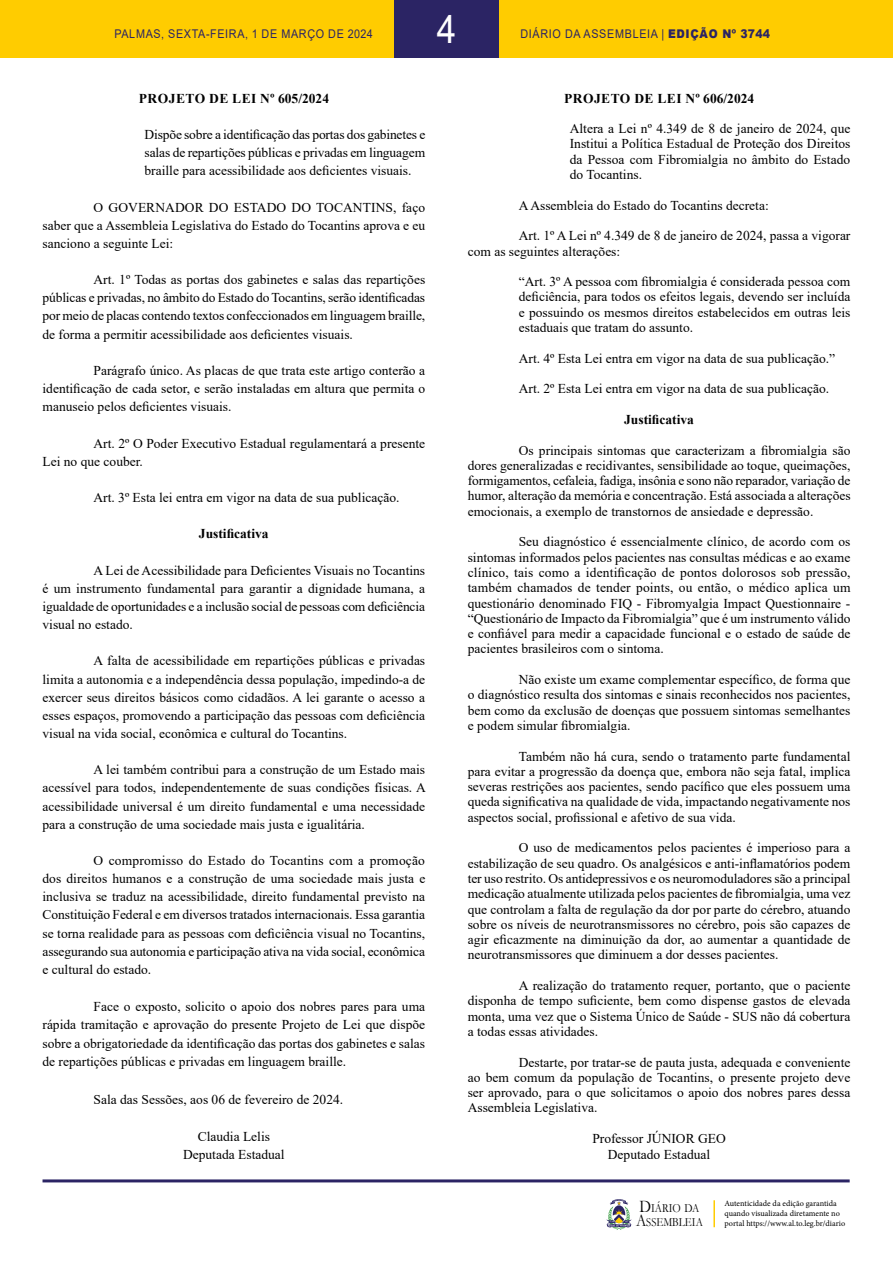
<style>
.page{position:relative;width:893px;height:1263px;background:#fff}
.page>*{position:absolute;margin:0;border:0;box-sizing:border-box;transform-origin:0 0}
.t1{font:39px "Arial";color:#fff;scale:.9 1}
.t2{font:13.5px/15.3px "Times New Roman";color:#000;text-align:justify}
.t3{font:700 13.5px "Times New Roman";letter-spacing:.035em;color:#000}
.t4{font:700 13.5px "Times New Roman";color:#000}
.t5{font:12.45px/14px "Garamond";color:#000;scale:.85 1}
.t6{font:12px "Arial";letter-spacing:.065em;color:#2b2464;scale:.9 1}
.t7{font:8.25px/9.9px "Minion Pro";color:#000}
.s1{font-weight:900}
.s2{font-size:17.85px}
</style>
<div class="page">
<div style="left:0;top:0;width:893px;height:58px;background:#fc0"></div>
<hr style="left:43px;top:1179px;width:807px;height:3px;background:#2b2464">
<svg style="left:606px;top:1199px;width:26px;height:31px"></svg>
<div style="left:394px;top:0;width:105px;height:58px;background:#2b2464"></div>
<hr style="left:713px;top:1200px;width:2px;height:27px;background:#fc0">
<h1 class="t1" style="left:437px;top:2px;width:23px">4</h1>
<p class="t6" style="left:114px;top:25px;width:289px">PALMAS, SEXTA-FEIRA, 1 DE MARÇO DE 2024</p>
<p class="t6" style="left:520px;top:25px;width:279px">DIÁRIO DA ASSEMBLEIA | <span class="s1">EDIÇÃO Nº 3744</span></p>
<p class="t3" style="left:139px;top:88px;width:192px">PROJETO DE LEI Nº 605/2024</p>
<p class="t2" style="left:145px;top:125px;width:282px;line-height:18.1px">Dispõe sobre a identificação das portas dos gabinetes e salas de repartições públicas e privadas em linguagem braille para acessibilidade aos deficientes visuais.</p>
<p class="t2" style="left:43px;top:198px;width:384px;line-height:18.1px;text-indent:51px">O GOVERNADOR DO ESTADO DO TOCANTINS, faço saber que a Assembleia Legislativa do Estado do Tocantins aprova e eu sanciono a seguinte Lei:</p>
<p class="t2" style="left:43px;top:270px;width:384px;line-height:18.1px;text-indent:51px">Art. 1º Todas as portas dos gabinetes e salas das repartições públicas e privadas, no âmbito do Estado do Tocantins, serão identificadas por meio de placas contendo textos confeccionados em linguagem braille, de forma a permitir acessibilidade aos deficientes visuais.</p>
<p class="t2" style="left:43px;top:361px;width:384px;line-height:18.1px;text-indent:51px">Parágrafo único. As placas de que trata este artigo conterão a identificação de cada setor, e serão instaladas em altura que permita o manuseio pelos deficientes visuais.</p>
<p class="t2" style="left:43px;top:433px;width:384px;line-height:18.1px;text-indent:51px">Art. 2º O Poder Executivo Estadual regulamentará a presente<br>Lei no que couber.</p>
<p class="t2" style="left:94px;top:489px;width:307px">Art. 3º Esta lei entra em vigor na data de sua publicação.</p>
<p class="t4" style="left:199px;top:524px;width:71px">Justificativa</p>
<p class="t2" style="left:43px;top:561px;width:384px;line-height:18.1px;text-indent:51px">A Lei de Acessibilidade para Deficientes Visuais no Tocantins é um instrumento fundamental para garantir a dignidade humana, a igualdade de oportunidades e a inclusão social de pessoas com deficiência visual no estado.</p>
<p class="t2" style="left:43px;top:651px;width:384px;line-height:18.1px;text-indent:51px">A falta de acessibilidade em repartições públicas e privadas limita a autonomia e a independência dessa população, impedindo-a de exercer seus direitos básicos como cidadãos. A lei garante o acesso a esses espaços, promovendo a participação das pessoas com deficiência visual na vida social, econômica e cultural do Tocantins.</p>
<p class="t2" style="left:43px;top:760px;width:385px;line-height:18.1px;text-indent:51px">A lei também contribui para a construção de um Estado mais acessível para todos, independentemente de suas condições físicas. A acessibilidade universal é um direito fundamental e uma necessidade para a construção de uma sociedade mais justa e igualitária.</p>
<p class="t2" style="left:43px;top:851px;width:384px;line-height:18.1px;text-indent:51px">O compromisso do Estado do Tocantins com a promoção dos direitos humanos e a construção de uma sociedade mais justa e inclusiva se traduz na acessibilidade, direito fundamental previsto na Constituição Federal e em diversos tratados internacionais. Essa garantia se torna realidade para as pessoas com deficiência visual no Tocantins, assegurando sua autonomia e participação ativa na vida social, econômica e cultural do estado.</p>
<p class="t2" style="left:43px;top:996px;width:384px;line-height:18.6px;text-indent:51px">Face o exposto, solicito o apoio dos nobres pares para uma rápida tramitação e aprovação do presente Projeto de Lei que dispõe sobre a obrigatoriedade da identificação das portas dos gabinetes e salas de repartições públicas e privadas em linguagem braille.</p>
<p class="t2" style="left:94px;top:1091px;width:251px">Sala das Sessões, aos 06 de fevereiro de 2024.</p>
<p class="t2" style="left:183px;top:1126px;width:103px;line-height:18.6px;text-align:center">Claudia Lelis<br>Deputada Estadual</p>
<p class="t3" style="left:564px;top:88px;width:192px">PROJETO DE LEI Nº 606/2024</p>
<p class="t2" style="left:570px;top:121px;width:282px">Altera a Lei nº 4.349 de 8 de janeiro de 2024, que Institui a Política Estadual de Proteção dos Direitos da Pessoa com Fibromialgia no âmbito do Estado do Tocantins.</p>
<p class="t2" style="left:519px;top:197px;width:252px">A Assembleia do Estado do Tocantins decreta:</p>
<p class="t2" style="left:468px;top:228px;width:384px;text-indent:51px">Art. 1º A Lei nº 4.349 de 8 de janeiro de 2024, passa a vigorar com as seguintes alterações:</p>
<p class="t2" style="left:519px;top:274px;width:333px">“Art. 3º A pessoa com fibromialgia é considerada pessoa com deficiência, para todos os efeitos legais, devendo ser incluída e possuindo os mesmos direitos estabelecidos em outras leis estaduais que tratam do assunto.</p>
<p class="t2" style="left:519px;top:350px;width:318px">Art. 4º Esta Lei entra em vigor na data de sua publicação.”</p>
<p class="t2" style="left:519px;top:381px;width:312px">Art. 2º Esta Lei entra em vigor na data de sua publicação.</p>
<p class="t4" style="left:624px;top:410px;width:71px">Justificativa</p>
<p class="t2" style="left:468px;top:442px;width:384px;text-indent:51px">Os principais sintomas que caracterizam a fibromialgia são dores generalizadas e recidivantes, sensibilidade ao toque, queimações, formigamentos, cefaleia, fadiga, insônia e sono não reparador, variação de humor, alteração da memória e concentração. Está associada a alterações emocionais, a exemplo de transtornos de ansiedade e depressão.</p>
<p class="t2" style="left:468px;top:534px;width:384px;text-indent:51px">Seu diagnóstico é essencialmente clínico, de acordo com os sintomas informados pelos pacientes nas consultas médicas e ao exame clínico, tais como a identificação de pontos dolorosos sob pressão, também chamados de tender points, ou então, o médico aplica um questionário denominado FIQ - Fibromyalgia Impact Questionnaire - “Questionário de Impacto da Fibromialgia” que é um instrumento válido e confiável para medir a capacidade funcional e o estado de saúde de pacientes brasileiros com o sintoma.</p>
<p class="t2" style="left:468px;top:671px;width:384px;text-indent:51px">Não existe um exame complementar específico, de forma que o diagnóstico resulta dos sintomas e sinais reconhecidos nos pacientes, bem como da exclusão de doenças que possuem sintomas semelhantes e podem simular fibromialgia.</p>
<p class="t2" style="left:468px;top:748px;width:384px;text-indent:51px">Também não há cura, sendo o tratamento parte fundamental para evitar a progressão da doença que, embora não seja fatal, implica severas restrições aos pacientes, sendo pacífico que eles possuem uma queda significativa na qualidade de vida, impactando negativamente nos aspectos social, profissional e afetivo de sua vida.</p>
<p class="t2" style="left:468px;top:840px;width:384px;text-indent:51px">O uso de medicamentos pelos pacientes é imperioso para a estabilização de seu quadro. Os analgésicos e anti-inflamatórios podem ter uso restrito. Os antidepressivos e os neuromoduladores são a principal medicação atualmente utilizada pelos pacientes de fibromialgia, uma vez que controlam a falta de regulação da dor por parte do cérebro, atuando sobre os níveis de neurotransmissores no cérebro, pois são capazes de agir eficazmente na diminuição da dor, ao aumentar a quantidade de neurotransmissores que diminuem a dor desses pacientes.</p>
<p class="t2" style="left:468px;top:977px;width:384px;text-indent:51px">A realização do tratamento requer, portanto, que o paciente disponha de tempo suficiente, bem como dispense gastos de elevada monta, uma vez que o Sistema Único de Saúde - SUS não dá cobertura a todas essas atividades.</p>
<p class="t2" style="left:468px;top:1054px;width:384px;text-indent:51px">Destarte, por tratar-se de pauta justa, adequada e conveniente ao bem comum da população de Tocantins, o presente projeto deve ser aprovado, para o que solicitamos o apoio dos nobres pares dessa Assembleia Legislativa.</p>
<p class="t2" style="left:592px;top:1130px;width:135px;line-height:16.2px;text-align:center">Professor JÚNIOR GEO<br>Deputado Estadual</p>
<p class="t5" style="left:636px;top:1201px;width:80px"><span class="s2">D</span>IÁRIO DA<br><span class="s2">A</span>SSEMBLEIA</p>
<p class="t7" style="left:724px;top:1199px;width:122px">Autenticidade da edição garantida quando visualizada diretamente no portal https://www.al.to.leg.br/diario</p>
</div>
